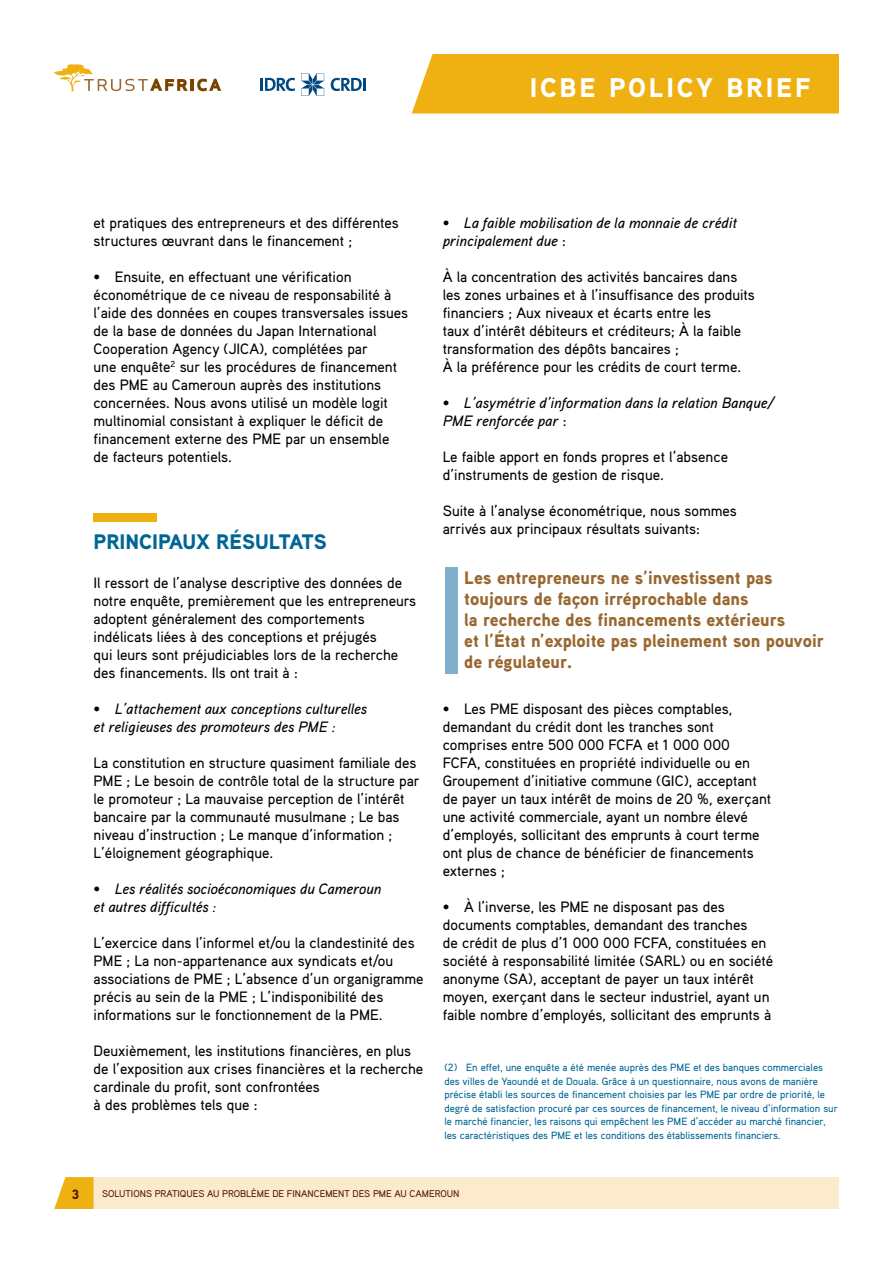
<style>
.page{position:relative;width:893px;height:1263px;background:#fff}
.page>*{position:absolute;margin:0;border:0;box-sizing:border-box;transform-origin:0 0}
.t1{font:900 27px "Aaux Pro";letter-spacing:.1em;color:#fff}
.t2{font:900 21px "Aaux Pro";color:#006594}
.t3{font:900 18px/21px "Aaux Pro";color:#996831}
.t4{font:500 15px/18px "Aaux Pro";color:#000}
.t5{font:italic 500 15px/18px "Aaux Pro";color:#000}
.t6{font:900 13.5px "Aaux Pro";color:#551900}
.t7{font:500 10.5px/13.5px "Aaux Pro";color:#006594}
.t8{font:500 9.75px "Aaux Pro";color:#551900}
.s1{font-style:normal}
</style>
<div class="page">
<div style="left:54px;top:1177px;width:785px;height:32px;background:#fbeacb"></div>
<div style="left:412px;top:54px;width:427px;height:60px;background:#eeb111"></div>
<svg style="left:54px;top:64px;width:167px;height:27px"></svg>
<svg style="left:260px;top:78px;width:35px;height:13px"></svg>
<svg style="left:331px;top:78px;width:34px;height:13px"></svg>
<svg style="left:301px;top:73px;width:23px;height:23px"></svg>
<div style="left:94px;top:513px;width:63px;height:9px;background:#eeb111"></div>
<div style="left:445px;top:567px;width:12px;height:107px;background:#7eb0cc"></div>
<h1 class="t1" style="left:530px;top:70px;width:282px">ICBE Policy Brief</h1>
<p class="t4" style="left:94px;top:213px;width:307px">et pratiques des entrepreneurs et des différentes structures œuvrant dans le financement ;</p>
<p class="t4" style="left:94px;top:267px;width:316px">• Ensuite, en effectuant une vérification économétrique de ce niveau de responsabilité à l’aide des données en coupes transversales issues de la base de données du Japan International Cooperation Agency (JICA), complétées par<br>une enquête<sup>2</sup> sur les procédures de financement des PME au Cameroun auprès des institutions concernées. Nous avons utilisé un modèle logit multinomial consistant à expliquer le déficit de financement externe des PME par un ensemble de facteurs potentiels.</p>
<h2 class="t2" style="left:94px;top:528px;width:12px">Princi</h2>
<h2 class="t2" style="left:158px;top:528px;width:72px">paux rés</h2>
<h2 class="t2" style="left:255px;top:528px;width:37px">ultats</h2>
<p class="t4" style="left:94px;top:573px;width:324px">Il ressort de l’analyse descriptive des données de notre enquête, premièrement que les entrepreneurs adoptent généralement des comportements indélicats liées à des conceptions et préjugés<br>qui leurs sont préjudiciables lors de la recherche des financements. Ils ont trait à :</p>
<p class="t5" style="left:94px;top:699px;width:275px"><span class="s1">•</span> L’attachement aux conceptions culturelles et religieuses des promoteurs des PME :</p>
<p class="t4" style="left:94px;top:753px;width:328px">La constitution en structure quasiment familiale des PME ; Le besoin de contrôle total de la structure par le promoteur ; La mauvaise perception de l’intérêt bancaire par la communauté musulmane ; Le bas niveau d’instruction ; Le manque d’information ; L’éloignement géographique.</p>
<p class="t5" style="left:94px;top:879px;width:289px"><span class="s1">•</span> Les réalités socioéconomiques du Cameroun et autres difficultés :</p>
<p class="t4" style="left:94px;top:933px;width:332px">L’exercice dans l’informel et/ou la clandestinité des PME ; La non-appartenance aux syndicats et/ou associations de PME ; L’absence d’un organigramme précis au sein de la PME ; L’indisponibilité des informations sur le fonctionnement de la PME.</p>
<p class="t4" style="left:94px;top:1041px;width:331px">Deuxièmement, les institutions financières, en plus de l’exposition aux crises financières et la recherche cardinale du profit, sont confrontées<br>à des problèmes tels que :</p>
<p class="t5" style="left:443px;top:213px;width:296px"><span class="s1">•</span> La faible mobilisation de la monnaie de crédit principalement due <span class="s1">:</span></p>
<p class="t4" style="left:443px;top:267px;width:314px">À la concentration des activités bancaires dans les zones urbaines et à l’insuffisance des produits financiers ; Aux niveaux et écarts entre les<br>taux d’intérêt débiteurs et créditeurs; À la faible transformation des dépôts bancaires ;<br>À la préférence pour les crédits de court terme.</p>
<p class="t5" style="left:443px;top:393px;width:333px"><span class="s1">•</span> L’asymétrie d’information dans la relation Banque/<br>PME renforcée par <span class="s1">:</span></p>
<p class="t4" style="left:443px;top:447px;width:287px">Le faible apport en fonds propres et l’absence d’instruments de gestion de risque.</p>
<p class="t4" style="left:443px;top:501px;width:296px">Suite à l’analyse économétrique, nous sommes arrivés aux principaux résultats suivants:</p>
<p class="t3" style="left:464px;top:567px;width:361px">Les entrepreneurs ne s’investissent pas toujours de façon irréprochable dans<br>la recherche des financements extérieurs<br>et l’État n’exploite pas pleinement son pouvoir de régulateur.</p>
<p class="t4" style="left:443px;top:699px;width:330px">• Les PME disposant des pièces comptables, demandant du crédit dont les tranches sont comprises entre 500 000 FCFA et 1 000 000<br>FCFA, constituées en propriété individuelle ou en Groupement d’initiative commune (GIC), acceptant de payer un taux intérêt de moins de 20 %, exerçant une activité commerciale, ayant un nombre élevé d’employés, sollicitant des emprunts à court terme ont plus de chance de bénéficier de financements externes ;</p>
<p class="t4" style="left:443px;top:897px;width:332px">• À l’inverse, les PME ne disposant pas des documents comptables, demandant des tranches<br>de crédit de plus d’1 000 000 FCFA, constituées en société à responsabilité limitée (SARL) ou en société anonyme (SA), acceptant de payer un taux intérêt moyen, exerçant dans le secteur industriel, ayant un faible nombre d’employés, sollicitant des emprunts à</p>
<p class="t7" style="left:444px;top:1060px;width:395px">(2) En effet, une enquête a été menée auprès des PME et des banques commerciales des villes de Yaoundé et de Douala. Grâce à un questionnaire, nous avons de manière précise établi les sources de financement choisies par les PME par ordre de priorité, le degré de satisfaction procuré par ces sources de financement, le niveau d’information sur le marché financier, les raisons qui empêchent les PME d’accéder au marché financier, les caractéristiques des PME et les conditions des établissements financiers.</p>
<p class="t6" style="left:72px;top:1186px;width:9px">3</p>
<p class="t8" style="left:102px;top:1188px;width:278px">Solutions pratiques au problème de financement des PME</p>
<p class="t8" style="left:394px;top:1188px;width:67px">au Cameroun</p>
</div>
